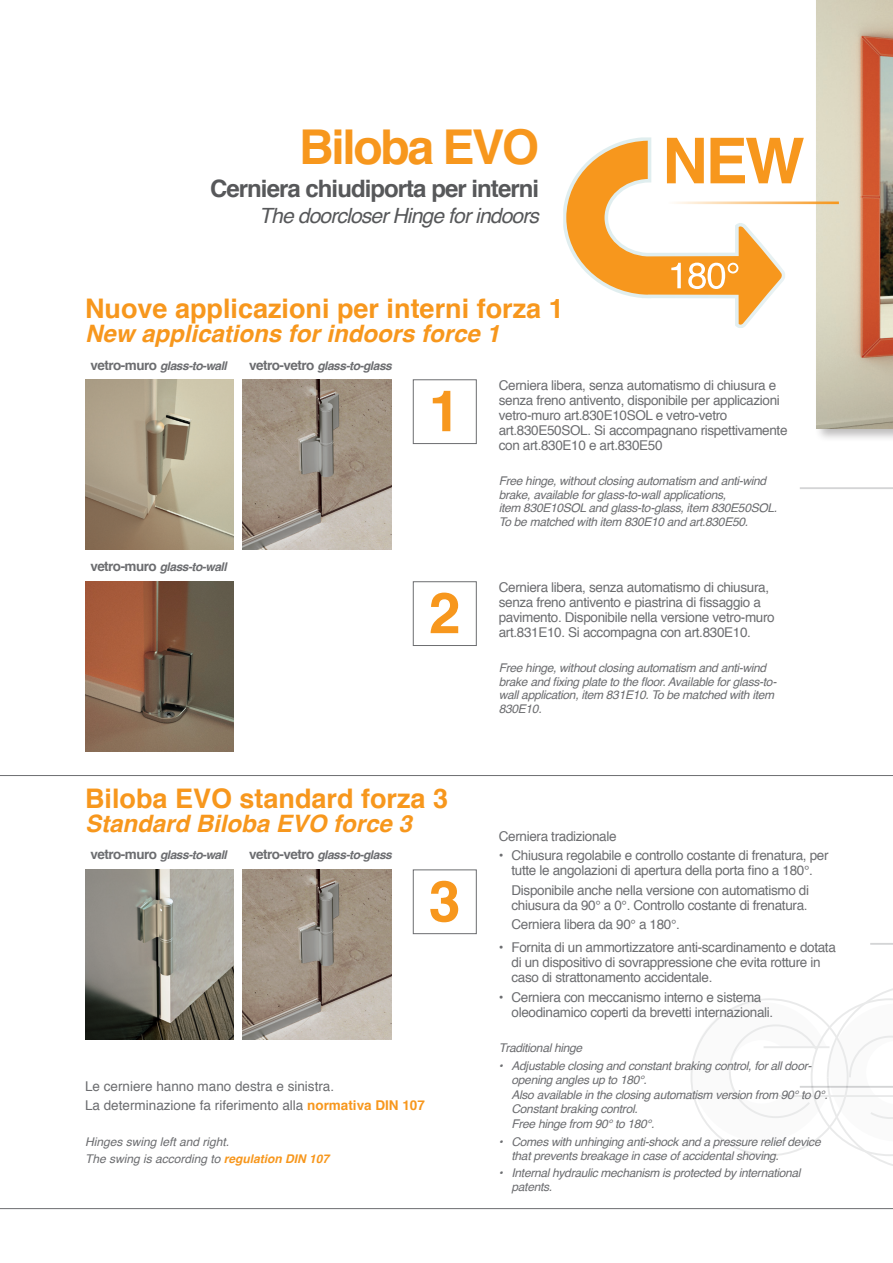
<style>
.page{position:relative;width:893px;height:1263px;background:#fff}
.page>*{position:absolute;margin:0;border:0;box-sizing:border-box;transform-origin:0 0}
.t1{font:700 57px "Helvetica";color:#f7971d}
.t2{font:700 48px "Helvetica";letter-spacing:-.05em;color:#f7971d}
.t3{font:700 27px "Helvetica";color:#f7971d}
.t4{font:italic 700 24px "Helvetica";color:#f7971d}
.t5{font:700 24px "Helvetica";letter-spacing:-.04em;color:#57585a}
.t6{font:italic 21px "Helvetica";letter-spacing:-.04em;color:#57585a}
.t7{font:13.5px/15px "Helvetica";letter-spacing:-.025em;color:#6c6d70}
.t8{font:13.5px/19.2px "Helvetica";color:#6c6d70}
.t9{font:italic 12px/13.5px "Helvetica";letter-spacing:-.025em;color:#6c6d70}
.t10{font:italic 700 12px "Helvetica";letter-spacing:-.04em;color:#6c6d70}
.t11{font:italic 12px/17.7px "Helvetica";color:#6c6d70}
.s1{font-style:normal;font-size:13.5px}
.s2{font-weight:700;color:#f7971d}
</style>
<div class="page">
<hr style="left:0;top:775px;width:893px;height:1px;background:#6c6d70">
<img style="left:85px;top:581px;width:149px;height:170px">
<img style="left:85px;top:869px;width:149px;height:170px">
<img style="left:243px;top:380px;width:149px;height:170px">
<img style="left:243px;top:869px;width:149px;height:170px">
<img style="left:85px;top:380px;width:149px;height:170px">
<hr style="left:800px;top:487px;width:93px;height:2px;background:#939598">
<hr style="left:870px;top:943px;width:23px;height:2px;background:#939598">
<hr style="left:0;top:1208px;width:893px;height:1px;background:#6c6d70">
<svg style="left:692px;top:988px;width:201px;height:178px"></svg>
<div style="left:413px;top:379px;width:64px;height:65px;border:1px solid #6c6d70"></div>
<div style="left:413px;top:581px;width:64px;height:65px;border:1px solid #6c6d70"></div>
<div style="left:413px;top:869px;width:64px;height:65px;border:1px solid #6c6d70"></div>
<div style="left:814px;top:0;width:79px;height:443px;background:#231f20;opacity:.3"></div>
<img style="left:816px;top:0;width:77px;height:428px">
<hr style="left:668px;top:202px;width:171px;height:2px;background:#f7971d">
<svg style="left:563px;top:137px;width:241px;height:191px"></svg>
<h2 class="t2" style="left:299px;top:108px;width:241px">Biloba EVO</h2>
<h3 class="t5" style="left:210px;top:169px;width:330px">Cerniera chiudiporta per interni</h3>
<h3 class="t6" style="left:259px;top:199px;width:281px">The doorcloser Hinge for indoors</h3>
<h3 class="t3" style="left:85px;top:286px;width:480px">Nuove applicazioni per interni forza 1</h3>
<h3 class="t4" style="left:85px;top:313px;width:416px">New applications for indoors force 1</h3>
<p class="t10" style="left:91px;top:356px;width:138px"><span class="s1">vetro-muro</span> glass-to-wall</p>
<p class="t10" style="left:249px;top:356px;width:144px"><span class="s1">vetro-vetro</span> glass-to-glass</p>
<h1 class="t1" style="left:429px;top:365px;width:33px">1</h1>
<p class="t10" style="left:90px;top:557px;width:138px"><span class="s1">vetro-muro</span> glass-to-wall</p>
<h1 class="t1" style="left:429px;top:567px;width:33px">2</h1>
<h3 class="t3" style="left:85px;top:777px;width:365px">Biloba Evo standard forza 3</h3>
<h3 class="t4" style="left:85px;top:804px;width:328px">Standard Biloba Evo force 3</h3>
<p class="t10" style="left:91px;top:845px;width:138px"><span class="s1">vetro-muro</span> glass-to-wall</p>
<p class="t10" style="left:249px;top:845px;width:144px"><span class="s1">vetro-vetro</span> glass-to-glass</p>
<h1 class="t1" style="left:429px;top:855px;width:33px">3</h1>
<p class="t8" style="left:85px;top:1077px;width:341px">Le cerniere hanno mano destra e sinistra.<br>La determinazione fa riferimento alla <span class="s2">normativa DIN 107</span></p>
<p class="t11" style="left:85px;top:1133px;width:246px">Hinges swing left and right.<br>The swing is according to <span class="s2">regulation DIN 107</span></p>
<p class="t7" style="left:499px;top:378px;width:290px">Cerniera libera, senza automatismo di chiusura e senza freno antivento, disponibile per applicazioni vetro-muro art.830E10SOL e vetro-vetro art.830e50SOL. Si accompagnano rispettivamente con art.830E10 e art.830E50</p>
<p class="t9" style="left:499px;top:474px;width:280px">Free hinge, without closing automatism and anti-wind brake, available for glass-to-wall applications,<br>item 830E10SOL and glass-to-glass, item 830E50SOL.<br>To be matched with item 830E10 and art.830E50.</p>
<p class="t7" style="left:499px;top:580px;width:277px">Cerniera libera, senza automatismo di chiusura, senza freno antivento e piastrina di fissaggio a pavimento. Disponibile nella versione vetro-muro art.831E10. Si accompagna con art.830E10.</p>
<p class="t9" style="left:499px;top:662px;width:279px">Free hinge, without closing automatism and anti-wind brake and fixing plate to the floor. Available for glass-to&shy;wall application, item 831E10. To be matched with item 830E10.</p>
<p class="t7" style="left:499px;top:829px;width:119px">Cerniera tradizionale</p>
<p class="t7" style="left:499px;top:849px;width:331px;text-align:center">• Chiusura regolabile e controllo costante di frenatura, per tutte le angolazioni di apertura della porta fino a 180°.</p>
<p class="t7" style="left:512px;top:883px;width:299px">Disponibile anche nella versione con automatismo di chiusura da 90° a 0°. Controllo costante di frenatura.</p>
<p class="t7" style="left:512px;top:917px;width:170px">Cerniera libera da 90° a 180°.</p>
<p class="t7" style="left:512px;top:941px;width:326px;text-indent:-13px">• Fornita di un ammortizzatore anti-scardinamento e dotata di un dispositivo di sovrappressione che evita rotture in caso di strattonamento accidentale.</p>
<p class="t7" style="left:512px;top:990px;width:263px;text-indent:-13px">• Cerniera con meccanismo interno e sistema oleodinamico coperti da brevetti internazionali.</p>
<p class="t9" style="left:499px;top:1041px;width:85px">Traditional hinge</p>
<p class="t9" style="left:512px;top:1059px;width:302px;text-indent:-13px">• Adjustable closing and constant braking control, for all door&shy;opening angles up to 180°.</p>
<p class="t9" style="left:512px;top:1088px;width:318px">Also available in the closing automatism version from 90° to 0°.<br>Constant braking control.</p>
<p class="t9" style="left:512px;top:1117px;width:144px">Free hinge from 90° to 180°.</p>
<p class="t9" style="left:512px;top:1135px;width:311px;text-indent:-13px">• Comes with unhinging anti-shock and a pressure relief device that prevents breakage in case of accidental shoving.</p>
<p class="t9" style="left:512px;top:1166px;width:291px;text-indent:-13px">• Internal hydraulic mechanism is protected by international patents.</p>
</div>
